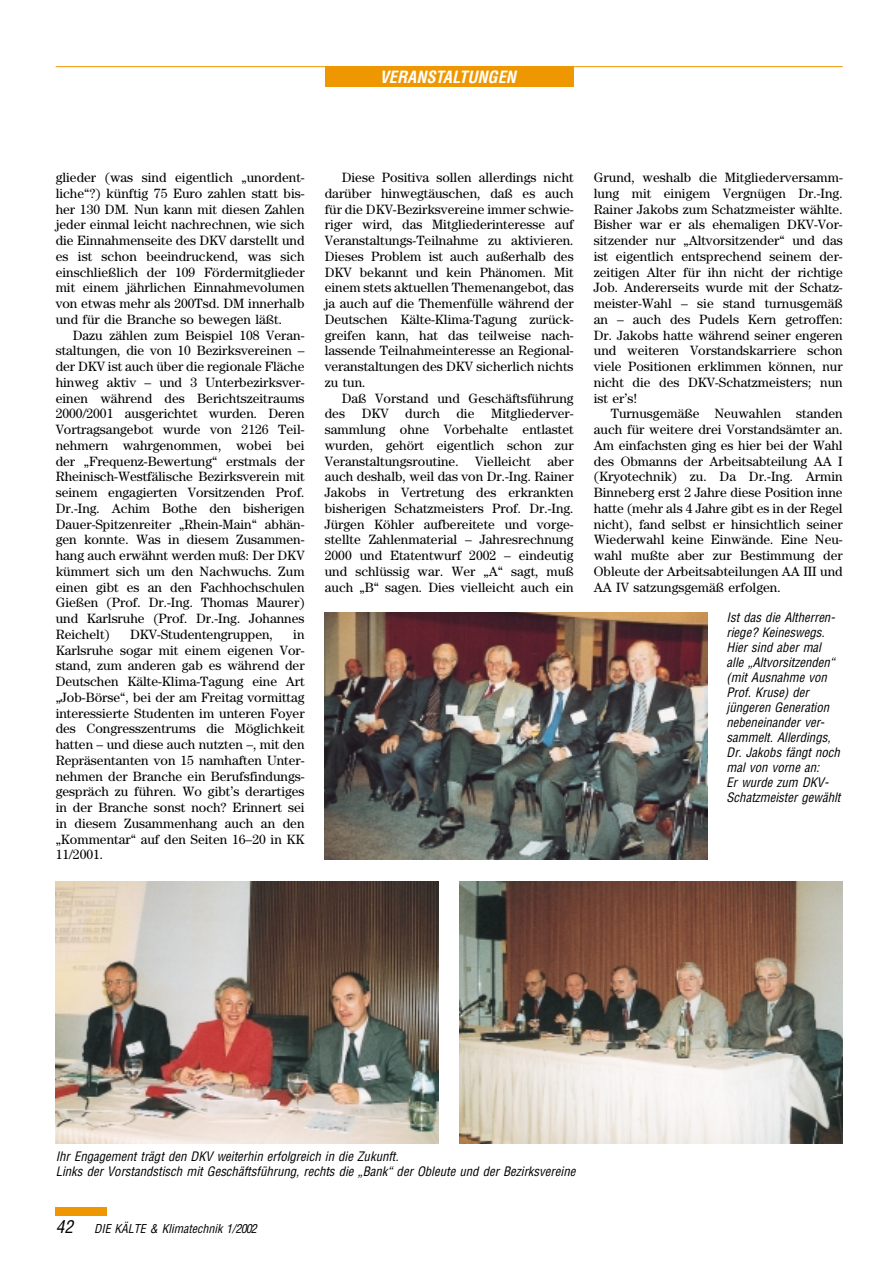
<style>
.page{position:relative;width:893px;height:1263px;background:#fff}
.page>*{position:absolute;margin:0;border:0;box-sizing:border-box;transform-origin:0 0}
.t1{font:italic 700 condensed 16.5px "Helvetica";color:#fff}
.t2{font:13.5px/15.8px "Century";color:#000;text-align:justify}
.t3{font:italic condensed 12.75px/15px "Helvetica";color:#000}
.t4{font:italic condensed 12px "Helvetica";color:#000}
.s1{font-size:17.25px}
</style>
<div class="page">
<div style="left:56px;top:1208px;width:51px;height:8px;background:#ee9700"></div>
<div style="left:325px;top:67px;width:248px;height:20px;background:#ee9700"></div>
<hr style="left:56px;top:66px;width:786px;height:1px;background:#ee9700">
<img style="left:56px;top:881px;width:382px;height:262px">
<img style="left:460px;top:881px;width:382px;height:262px">
<img style="left:325px;top:613px;width:382px;height:246px">
<p class="t1" style="left:379px;top:71px;width:138px">VERANSTALTUNGEN</p>
<p class="t2" style="left:56px;top:171px;width:250px">glieder (was sind eigentlich „unordent&shy;liche“?) künftig 75 Euro zahlen statt bis&shy;her 130 DM. Nun kann mit diesen Zahlen jeder einmal leicht nachrechnen, wie sich die Einnahmenseite des DKV darstellt und es ist schon beeindruckend, was sich einschließlich der 109 Fördermitglieder mit einem jährlichen Einnahmevolumen von etwas mehr als 200Tsd. DM innerhalb und für die Branche so bewegen läßt.</p>
<p class="t2" style="left:56px;top:328px;width:250px;text-indent:17px">Dazu zählen zum Beispiel 108 Veran&shy;staltungen, die von 10 Bezirksvereinen – der DKV ist auch über die regionale Fläche hinweg aktiv – und 3 Unterbezirksver&shy;einen während des Berichtszeitraums 2000/2001 ausgerichtet wurden. Deren Vortragsangebot wurde von 2126 Teil&shy;nehmern wahrgenommen, wobei bei der „Frequenz-Bewertung“ erstmals der Rheinisch-Westfälische Bezirksverein mit seinem engagierten Vorsitzenden Prof.<br>Dr.-Ing. Achim Bothe den bisherigen Dauer-Spitzenreiter „Rhein-Main“ abhän&shy;gen konnte. Was in diesem Zusammen&shy;hang auch erwähnt werden muß: Der DKV kümmert sich um den Nachwuchs. Zum einen gibt es an den Fachhochschulen Gießen (Prof. Dr.-Ing. Thomas Maurer) und Karlsruhe (Prof. Dr.-Ing. Johannes Reichelt)</p>
<p class="t2" style="left:130px;top:628px;width:144px">DKV-Studentengruppen,</p>
<p class="t2" style="left:56px;top:628px;width:250px;text-indent:237px">in Karlsruhe sogar mit einem eigenen Vor&shy;stand, zum anderen gab es während der Deutschen Kälte-Klima-Tagung eine Art „Job-Börse“, bei der am Freitag vormittag interessierte Studenten im unteren Foyer des Congresszentrums die Möglichkeit hatten – und diese auch nutzten –, mit den Repräsentanten von 15 namhaften Unter&shy;nehmen der Branche ein Berufsfindungs&shy;gespräch zu führen. Wo gibt’s derartiges in der Branche sonst noch? Erinnert sei in diesem Zusammenhang auch an den „Kommentar“ auf den Seiten 16–20 in KK 11/2001.</p>
<p class="t2" style="left:325px;top:171px;width:250px;text-indent:17px">Diese Positiva sollen allerdings nicht darüber hinwegtäuschen, daß es auch für die DKV-Bezirksvereine immer schwie&shy;riger wird, das Mitgliederinteresse auf Veranstaltungs-Teilnahme zu aktivieren.<br>Dieses Problem ist auch außerhalb des DKV bekannt und kein Phänomen. Mit einem stets aktuellen Themenangebot, das ja auch auf die Themenfülle während der Deutschen Kälte-Klima-Tagung zurück&shy;greifen kann, hat das teilweise nach&shy;lassende Teilnahmeinteresse an Regional&shy;veranstaltungen des DKV sicherlich nichts zu tun.</p>
<p class="t2" style="left:325px;top:391px;width:250px;text-indent:17px">Daß Vorstand und Geschäftsführung des DKV durch die Mitgliederver&shy;sammlung ohne Vorbehalte entlastet wurden, gehört eigentlich schon zur Veranstaltungsroutine. Vielleicht aber auch deshalb, weil das von Dr.-Ing. Rainer Jakobs in Vertretung des erkrankten bisherigen Schatzmeisters Prof. Dr.-Ing.<br>Jürgen Köhler aufbereitete und vorge&shy;stellte Zahlenmaterial – Jahresrechnung 2000 und Etatentwurf 2002 – eindeutig und schlüssig war. Wer „A“ sagt, muß auch „B“ sagen. Dies vielleicht auch ein</p>
<p class="t2" style="left:594px;top:171px;width:250px">Grund, weshalb die Mitgliederversamm&shy;lung mit einigem Vergnügen Dr.-Ing.<br>Rainer Jakobs zum Schatzmeister wählte.<br>Bisher war er als ehemaligen DKV-Vor&shy;sitzender nur „Altvorsitzender“ und das ist eigentlich entsprechend seinem der&shy;zeitigen Alter für ihn nicht der richtige Job. Andererseits wurde mit der Schatz&shy;meister-Wahl – sie stand turnusgemäß an – auch des Pudels Kern getroffen:<br>Dr. Jakobs hatte während seiner engeren und weiteren Vorstandskarriere schon viele Positionen erklimmen können, nur nicht die des DKV-Schatzmeisters; nun ist er’s!</p>
<p class="t2" style="left:594px;top:407px;width:250px;text-indent:17px">Turnusgemäße Neuwahlen standen auch für weitere drei Vorstandsämter an.<br>Am einfachsten ging es hier bei der Wahl des Obmanns der Arbeitsabteilung AA I (Kryotechnik) zu. Da Dr.-Ing. Armin Binneberg erst 2 Jahre diese Position inne hatte (mehr als 4 Jahre gibt es in der Regel nicht), fand selbst er hinsichtlich seiner Wiederwahl keine Einwände. Eine Neu&shy;wahl mußte aber zur Bestimmung der Obleute der Arbeitsabteilungen AA III und AA IV satzungsgemäß erfolgen.</p>
<p class="t3" style="left:726px;top:611px;width:115px">Ist das die Altherren&shy;riege? Keineswegs.<br>Hier sind aber mal alle „Altvorsitzenden“ (mit Ausnahme von<br>Prof. Kruse) der jüngeren Generation nebeneinander ver&shy;sammelt. Allerdings,<br>Dr. Jakobs fängt noch mal von vorne an:<br>Er wurde zum DKV-<br>Schatzmeister gewählt</p>
<p class="t3" style="left:56px;top:1150px;width:521px">Ihr Engagement trägt den DKV weiterhin erfolgreich in die Zukunft.<br>Links der Vorstandstisch mit Geschäftsführung, rechts die „Bank“ der Obleute und der Bezirksvereine</p>
<p class="t4" style="left:56px;top:1224px;width:203px"><span class="s1">42</span> DIE KÄLTE &amp; Klimatechnik 1/2002</p>
</div>
